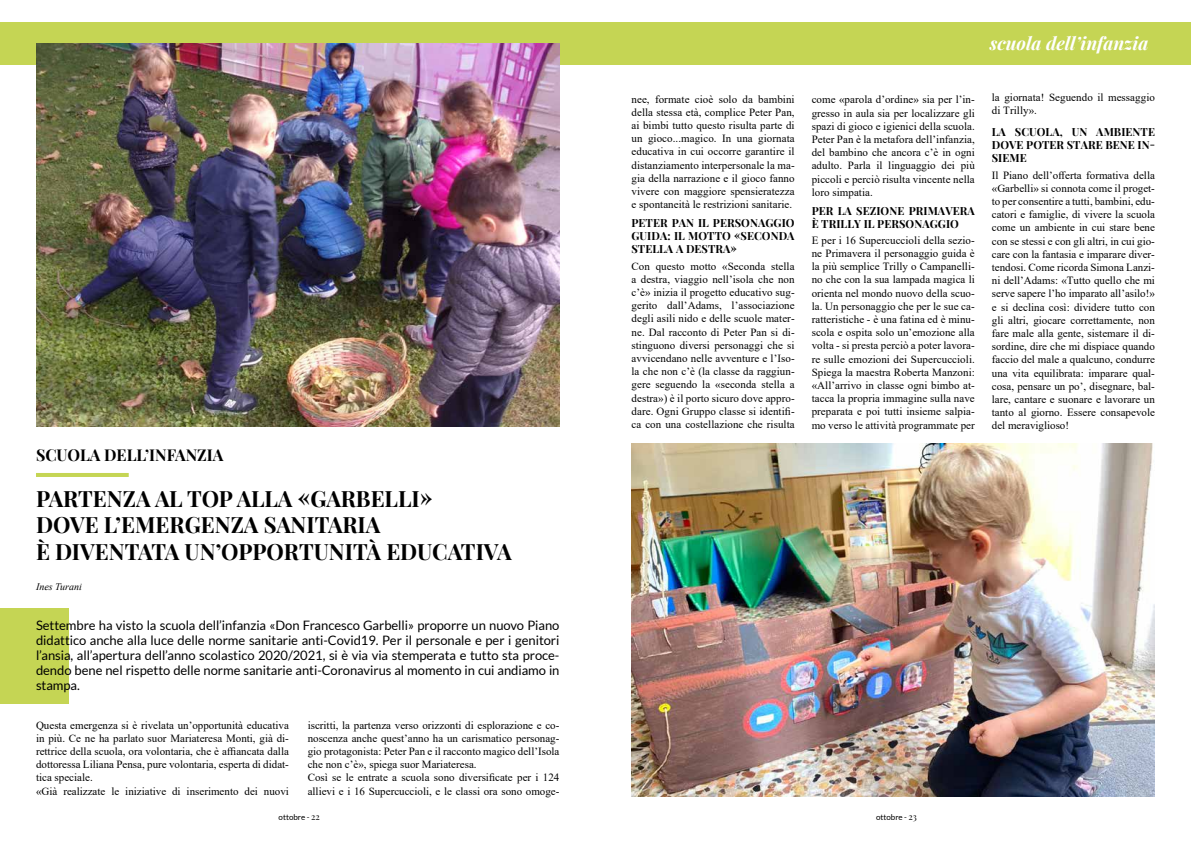
<style>
.page{position:relative;width:1191px;height:842px;background:#fff}
.page>*{position:absolute;margin:0;border:0;box-sizing:border-box;transform-origin:0 0}
.t1{font:700 22px/26.4px "Playfair Display";color:#000}
.t2{font:italic 700 18px "Playfair Display";color:#fff}
.t3{font:700 16px "Playfair Display";color:#000}
.t4{font:13px/15px "Lato";letter-spacing:-.005em;color:#000;text-align:justify}
.t5{font:11px/13.2px "Times New Roman";color:#000;text-align:justify}
.t6{font:700 11px/13.2px "Playfair Display";letter-spacing:.005em;color:#000;text-align:justify}
.t7{font:italic 10px "Times New Roman";color:#000}
.t8{font:8px "Lato";color:#000}
.s1{font-family:"Playfair Display";font-size:9px}
</style>
<div class="page">
<div style="left:0;top:22px;width:1191px;height:43px;background:#c5d554"></div>
<img style="left:36px;top:43px;width:523px;height:384px">
<div style="left:0;top:608px;width:68px;height:96px;background:#c5d554"></div>
<hr style="left:36px;top:473px;width:93px;height:4px;background:#c5d554">
<img style="left:631px;top:444px;width:524px;height:353px">
<h2 class="t2" style="left:989px;top:29px;width:160px">scuola dell’infanzia</h2>
<h3 class="t3" style="left:36px;top:442px;width:189px">SCUOLA DELL’INFANZIA</h3>
<h1 class="t1" style="left:36px;top:484px;width:477px">PARTENZA AL TOP ALLA «GARBELLI»<br>DOVE L’EMERGENZA SANITARIA<br>È DIVENTATA UN’OPPORTUNITÀ EDUCATIVA</h1>
<p class="t7" style="left:36px;top:580px;width:47px">Ines Turani</p>
<p class="t4" style="left:36px;top:618px;width:525px">Settembre ha visto la scuola dell’infanzia «Don Francesco Garbelli» proporre un nuovo Piano didattico anche alla luce delle norme sanitarie anti-Covid19. Per il personale e per i genitori l’ansia, all’apertura dell’anno scolastico 2020/2021, si è via via stemperata e tutto sta proce&shy;dendo bene nel rispetto delle norme sanitarie anti-Coronavirus al momento in cui andiamo in stampa.</p>
<p class="t5" style="left:36px;top:718px;width:254px;text-align:left">Questa emergenza si è rivelata un’opportunità educativa in più. Ce ne ha parlato suor Mariateresa Monti, già di&shy;rettrice della scuola, ora volontaria, che è affiancata dalla dottoressa Liliana Pensa, pure volontaria, esperta di didat&shy;tica speciale.<br>«Già realizzate le iniziative di inserimento dei nuovi</p>
<p class="t5" style="left:308px;top:718px;width:253px;text-align:left">iscritti, la partenza verso orizzonti di esplorazione e co&shy;noscenza anche quest’anno ha un carismatico personag&shy;gio protagonista: Peter Pan e il racconto magico dell’Isola che non c’è», spiega suor Mariateresa.<br>Così se le entrate a scuola sono diversificate per i 124 allievi e i 16 Supercuccioli, e le classi ora sono omoge-</p>
<p class="t5" style="left:631px;top:92px;width:165px">nee, formate cioè solo da bambini della stessa età, complice Peter Pan, ai bimbi tutto questo risulta parte di un gioco...magico. In una giornata educativa in cui occorre garantire il distanziamento interpersonale la ma&shy;gia della narrazione e il gioco fanno vivere con maggiore spensieratezza e spontaneità le restrizioni sanitarie.</p>
<p class="t6" style="left:631px;top:215px;width:165px">PETER PAN IL PERSONAGGIO GUIDA: IL MOTTO «SECONDA STELLA A DESTRA»</p>
<p class="t5" style="left:631px;top:259px;width:165px">Con questo motto «Seconda stella a destra, viaggio nell’isola che non c’è» inizia il progetto educativo sug&shy;gerito dall’Adams, l’associazione degli asili nido e delle scuole mater&shy;ne. Dal racconto di Peter Pan si di&shy;stinguono diversi personaggi che si avvicendano nelle avventure e l’Iso&shy;la che non c’è (la classe da raggiun&shy;gere seguendo la «seconda stella a destra») è il porto sicuro dove appro&shy;dare. Ogni Gruppo classe si identifi&shy;ca con una costellazione che risulta</p>
<p class="t5" style="left:811px;top:93px;width:165px">come «parola d’ordine» sia per l’in&shy;gresso in aula sia per localizzare gli spazi di gioco e igienici della scuola.<br>Peter Pan è la metafora dell’infanzia, del bambino che ancora c’è in ogni adulto. Parla il linguaggio dei più piccoli e perciò risulta vincente nella loro simpatia.</p>
<p class="t6" style="left:811px;top:203px;width:165px">PER LA SEZIONE PRIMAVERA<br>È TRILLY IL PERSONAGGIO</p>
<p class="t5" style="left:811px;top:233px;width:165px">E per i 16 Supercuccioli della sezio&shy;ne Primavera il personaggio guida è la più semplice Trilly o Campanelli&shy;no che con la sua lampada magica li orienta nel mondo nuovo della scuo&shy;la. Un personaggio che per le sue ca&shy;ratteristiche - è una fatina ed è minu&shy;scola e ospita solo un’emozione alla volta - si presta perciò a poter lavora&shy;re sulle emozioni dei Supercuccioli.<br>Spiega la maestra Roberta Manzoni: «All’arrivo in classe ogni bimbo at&shy;tacca la propria immagine sulla nave preparata e poi tutti insieme salpia&shy;mo verso le attività programmate per</p>
<p class="t8" style="left:279px;top:813px;width:43px">ottobre - <span class="s1">22</span></p>
<p class="t8" style="left:876px;top:813px;width:42px">ottobre - <span class="s1">23</span></p>
<p class="t5" style="left:991px;top:91px;width:165px">la giornata! Seguendo il messaggio di Trilly».</p>
<p class="t6" style="left:991px;top:124px;width:165px">LA SCUOLA, UN AMBIENTE DOVE POTER STARE BENE IN-SIEME</p>
<p class="t5" style="left:991px;top:168px;width:165px">Il Piano dell’offerta formativa della «Garbelli» si connota come il proget&shy;to per consentire a tutti, bambini, edu&shy;catori e famiglie, di vivere la scuola come un ambiente in cui stare bene con se stessi e con gli altri, in cui gio&shy;care con la fantasia e imparare diver&shy;tendosi. Come ricorda Simona Lanzi&shy;ni dell’Adams: «Tutto quello che mi serve sapere l’ho imparato all’asilo!» e si declina così: dividere tutto con gli altri, giocare correttamente, non fare male alla gente, sistemare il di&shy;sordine, dire che mi dispiace quando faccio del male a qualcuno, condurre una vita equilibrata: imparare qual&shy;cosa, pensare un po’, disegnare, bal&shy;lare, cantare e suonare e lavorare un tanto al giorno. Essere consapevole del meraviglioso!</p>
</div>
